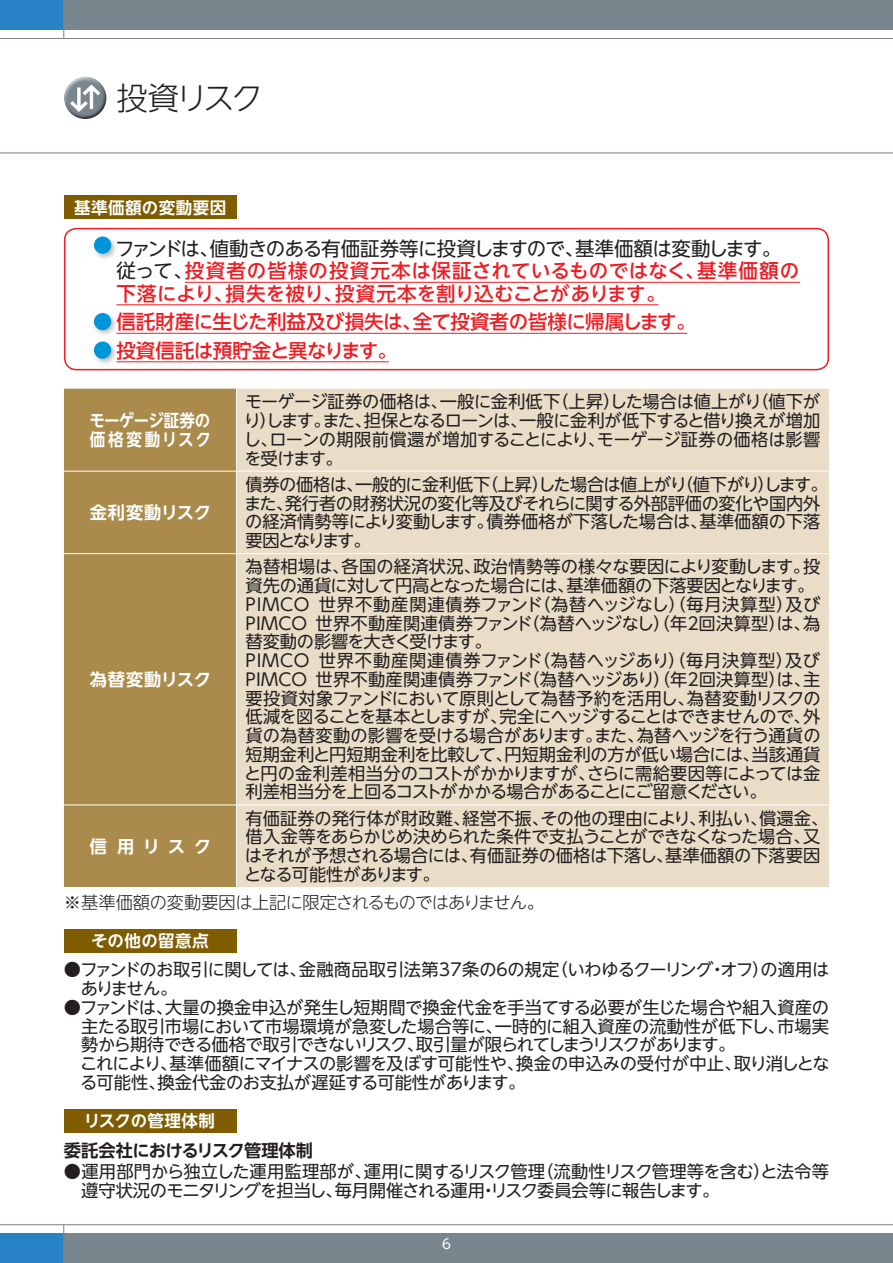
<style>
.page{position:relative;width:893px;height:1263px;background:#fff}
.page>*{position:absolute;margin:0;border:0;box-sizing:border-box;transform-origin:0 0}
.t1{font:300 31.5px "UD Shin Go NT Pro";letter-spacing:-.105em;color:#231f20}
.t2{font:500 19.5px/22.5px "UD Shin Go NT Pro";letter-spacing:.025em;color:#ee1d23}
.t3{font:500 19.5px/28.5px "UD Shin Go NT Pro";letter-spacing:-.025em;color:#ee1d23}
.t4{font:17.25px/18.8px "UD Shin Go NT Pro";letter-spacing:-.015em;color:#231f20}
.t5{font:17.25px/18.8px "UD Shin Go NT Pro";letter-spacing:-.035em;color:#231f20}
.t6{font:300 17.25px "UD Shin Go NT Pro";letter-spacing:-.04em;color:#231f20}
.t7{font:700 17.25px/18.8px "UD Shin Go NT Pro De";color:#fff;scale:.9 1}
.t8{font:700 17.25px "UD Shin Go NT Pro De";letter-spacing:-.035em;color:#231f20}
.t9{font:700 17.25px "UD Shin Go NT Pro De";letter-spacing:.015em;color:#fff}
.t10{font:700 17.25px "UD Shin Go NT Pro De";letter-spacing:.05em;color:#fff}
.t11{font:700 16.5px "UD Shin Go NT Pro De";letter-spacing:.03em;color:#fff}
.t12{font:13.5px "UD Shin Go NT Pro";color:#fff}
.s1{font-weight:400;color:#231f20}
</style>
<div class="page">
<div style="left:64px;top:0;width:829px;height:30px;background:#7a868d"></div>
<div style="left:64px;top:1233px;width:829px;height:30px;background:#7a868d"></div>
<hr style="left:0;top:38px;width:893px;height:1px;background:#7a868d">
<hr style="left:0;top:152px;width:893px;height:1px;background:#7a868d">
<hr style="left:0;top:1224px;width:893px;height:1px;background:#7a868d">
<div style="left:0;top:0;width:64px;height:30px;background:#2783c5"></div>
<div style="left:0;top:1233px;width:64px;height:30px;background:#2783c5"></div>
<hr style="left:63px;top:0;width:1px;height:38px;background:#7a868d">
<hr style="left:63px;top:1224px;width:1px;height:39px;background:#7a868d">
<div style="left:64px;top:76px;width:43px;height:34px;background:#fff;opacity:.75"></div>
<div style="left:64px;top:83px;width:44px;height:38px;background:#231f20;opacity:.75"></div>
<div style="left:64px;top:196px;width:172px;height:23px;background:#7f5c00"></div>
<div style="left:92px;top:234px;width:26px;height:27px;background:#231f20;opacity:.3"></div>
<div style="left:94px;top:236px;width:17px;height:18px;background:#0095d9;border-radius:50%"></div>
<hr style="left:185px;top:282px;width:615px;height:1px;background:#ee1d23">
<hr style="left:116px;top:304px;width:542px;height:1px;background:#ee1d23">
<div style="left:92px;top:311px;width:26px;height:26px;background:#231f20;opacity:.3"></div>
<div style="left:94px;top:313px;width:17px;height:17px;background:#0095d9;border-radius:50%"></div>
<hr style="left:116px;top:333px;width:571px;height:1px;background:#ee1d23">
<div style="left:92px;top:339px;width:26px;height:27px;background:#231f20;opacity:.3"></div>
<div style="left:94px;top:341px;width:17px;height:18px;background:#0095d9;border-radius:50%"></div>
<hr style="left:116px;top:361px;width:273px;height:1px;background:#ee1d23">
<div style="left:64px;top:389px;width:172px;height:498px;background:#aa8b4b"></div>
<div style="left:237px;top:389px;width:592px;height:498px;background:#e9ddc8"></div>
<hr style="left:64px;top:471px;width:172px;height:1px;background:#fff">
<hr style="left:236px;top:471px;width:593px;height:1px;background:#fff">
<hr style="left:64px;top:804px;width:172px;height:1px;background:#fff">
<hr style="left:236px;top:804px;width:593px;height:1px;background:#fff">
<hr style="left:64px;top:553px;width:172px;height:1px;background:#fff">
<hr style="left:236px;top:553px;width:593px;height:1px;background:#fff">
<div style="left:64px;top:929px;width:172px;height:23px;background:#7f5c00"></div>
<div style="left:64px;top:1109px;width:172px;height:23px;background:#7f5c00"></div>
<div style="left:64px;top:228px;width:765px;height:142px;border:2px solid #ee1d23;border-radius:12px"></div>
<h1 class="t1" style="left:116px;top:72px;width:148px">投資リスク</h1>
<p class="t11" style="left:74px;top:194px;width:154px">基準価額の変動要因</p>
<p class="t2" style="left:115px;top:236px;width:685px"><span class="s1">ファンドは、値動きのある有価証券等に投資しますので、基準価額は変動します。従って、</span>投資者の皆様の投資元本は保証されているものではなく、基準価額の下落により、損失を被り、投資元本を割り込むことがあります。</p>
<p class="t3" style="left:116px;top:307px;width:581px">信託財産に生じた利益及び損失は、全て投資者の皆様に帰属します。投資信託は預貯金と異なります。</p>
<p class="t7" style="left:89px;top:411px;width:137px">モーゲージ証券の価格変動リスク</p>
<p class="t9" style="left:90px;top:498px;width:123px">金利変動リスク</p>
<p class="t9" style="left:90px;top:665px;width:123px">為替変動リスク</p>
<p class="t4" style="left:244px;top:392px;width:578px;text-align:justify">モーゲージ証券の価格は、一般に金利低下（上昇）した場合は値上がり（値下がり）します。また、担保となるローンは、一般に金利が低下すると借り換えが増加し、ローンの期限前償還が増加することにより、モーゲージ証券の価格は影響を受けます。</p>
<p class="t4" style="left:244px;top:474px;width:585px">債券の価格は、一般的に金利低下（上昇）した場合は値上がり（値下がり）します。また、発行者の財務状況の変化等及びそれらに関する外部評価の変化や国内外の経済情勢等により変動します。債券価格が下落した場合は、基準価額の下落要因となります。</p>
<p class="t4" style="left:244px;top:557px;width:578px">為替相場は、各国の経済状況、政治情勢等の様々な要因により変動します。投資先の通貨に対して円高となった場合には、基準価額の下落要因となります。PIMCO 世界不動産関連債券ファンド（為替ヘッジなし）（毎月決算型）及びPIMCO 世界不動産関連債券ファンド（為替ヘッジなし）（年２回決算型）は、為替変動の影響を大きく受けます。<br>PIMCO 世界不動産関連債券ファンド（為替ヘッジあり）（毎月決算型）及びPIMCO 世界不動産関連債券ファンド（為替ヘッジあり）（年２回決算型）は、主要投資対象ファンドにおいて原則として為替予約を活用し、為替変動リスクの低減を図ることを基本としますが、完全にヘッジすることはできませんので、外貨の為替変動の影響を受ける場合があります。また、為替ヘッジを行う通貨の短期金利と円短期金利を比較して、円短期金利の方が低い場合には、当該通貨と円の金利差相当分のコストがかかりますが、さらに需給要因等によっては金利差相当分を上回るコストがかかる場合があることにご留意ください。</p>
<p class="t4" style="left:244px;top:808px;width:586px">有価証券の発行体が財政難、経営不振、その他の理由により、利払い、償還金、借入金等をあらかじめ決められた条件で支払うことができなくなった場合、又はそれが予想される場合には、有価証券の価格は下落し、基準価額の下落要因となる可能性があります。</p>
<p class="t6" style="left:64px;top:888px;width:481px">※基準価額の変動要因は上記に限定されるものではありません。</p>
<p class="t11" style="left:91px;top:927px;width:119px">その他の留意点</p>
<p class="t4" style="left:81px;top:960px;width:750px;text-indent:-17px">●ファンドのお取引に関しては、金融商品取引法第37条の６の規定（いわゆるクーリング・オフ）の適用はありません。</p>
<p class="t4" style="left:80px;top:997px;width:751px;text-indent:-16px">●ファンドは、大量の換金申込が発生し短期間で換金代金を手当てする必要が生じた場合や組入資産の主たる取引市場において市場環境が急変した場合等に、一時的に組入資産の流動性が低下し、市場実勢から期待できる価格で取引できないリスク、取引量が限られてしまうリスクがあります。<br>これにより、基準価額にマイナスの影響を及ぼす可能性や、換金の申込みの受付が中止、取り消しとなる可能性、換金代金のお支払が遅延する可能性があります。</p>
<p class="t11" style="left:84px;top:1107px;width:133px">リスクの管理体制</p>
<p class="t8" style="left:64px;top:1136px;width:251px">委託会社におけるリスク管理体制</p>
<p class="t5" style="left:81px;top:1162px;width:749px;text-indent:-17px">●運用部門から独立した運用監理部が、運用に関するリスク管理（流動性リスク管理等を含む）と法令等遵守状況のモニタリングを担当し、毎月開催される運用・リスク委員会等に報告します。</p>
<p class="t10" style="left:90px;top:832px;width:123px">信用リスク</p>
<p class="t12" style="left:442px;top:1233px;width:10px">6</p>
</div>
